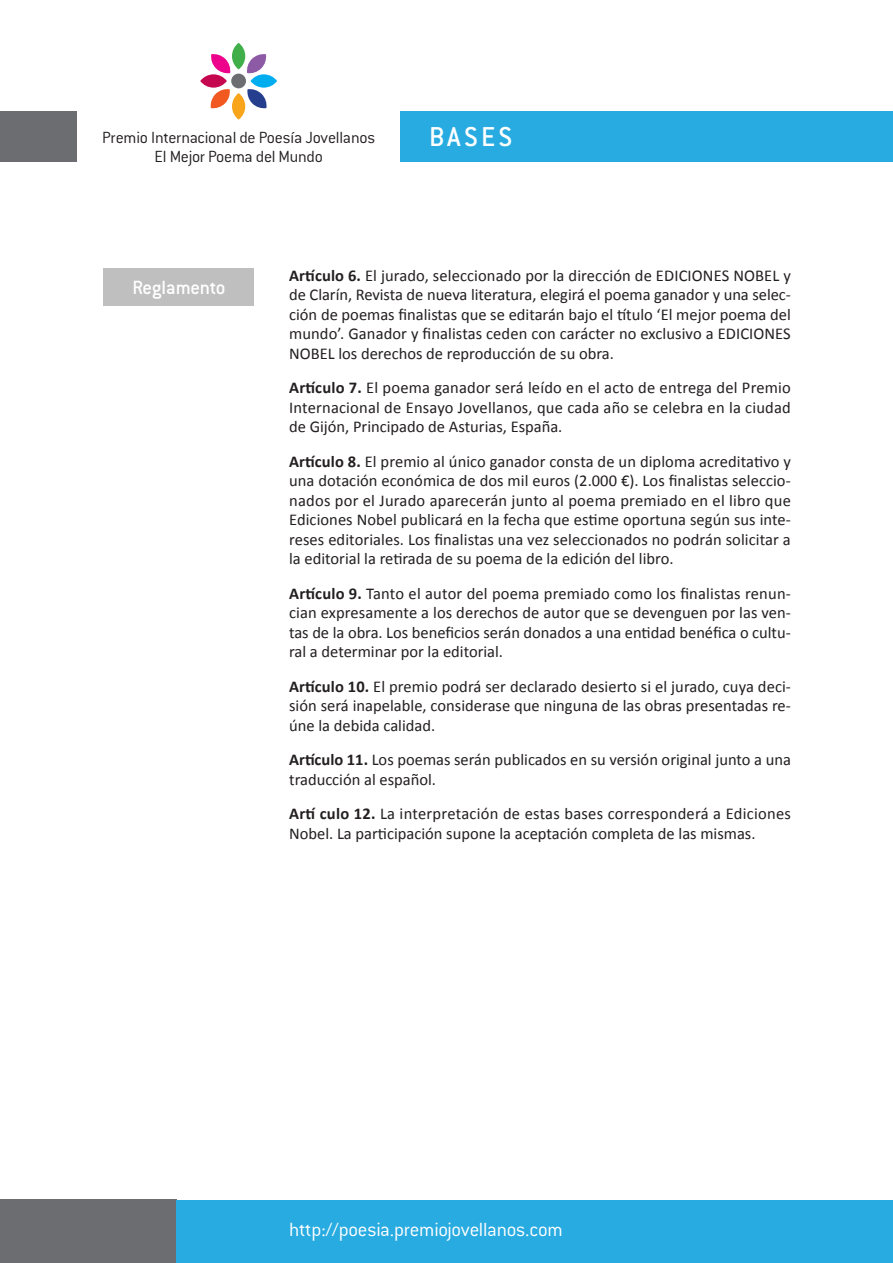
<style>
.page{position:relative;width:893px;height:1263px;background:#fff}
.page>*{position:absolute;margin:0;border:0;box-sizing:border-box;transform-origin:0 0}
.t1{font:500 30px "Conduit ITC Std";letter-spacing:.1em;color:#fff}
.t2{font:300 21px "Conduit ITC Std";letter-spacing:-.015em;color:#fff}
.t3{font:500 21px "Conduit ITC Std";letter-spacing:-.02em;color:#fff}
.t4{font:300 17.7px "Conduit ITC Std";letter-spacing:-.015em;color:#231f20}
.t5{font:16.5px/19.5px "Calibri";color:#231f20;text-align:justify}
.s1{font-weight:700}
</style>
<div class="page">
<div style="left:0;top:111px;width:77px;height:50px;background:#6c6d70"></div>
<div style="left:0;top:1200px;width:177px;height:63px;background:#6c6d70"></div>
<div style="left:400px;top:111px;width:493px;height:50px;background:#28abe1"></div>
<div style="left:177px;top:1200px;width:716px;height:63px;background:#28abe1"></div>
<div style="left:104px;top:268px;width:150px;height:38px;background:#bfbfbf"></div>
<div style="left:232px;top:43px;width:13px;height:26px;background:#40ae49;border-radius:50%"></div>
<svg style="left:232px;top:93px;width:13px;height:27px"></svg>
<svg style="left:247px;top:54px;width:20px;height:20px"></svg>
<svg style="left:250px;top:74px;width:27px;height:14px"></svg>
<svg style="left:247px;top:89px;width:20px;height:20px"></svg>
<svg style="left:211px;top:54px;width:20px;height:20px"></svg>
<svg style="left:200px;top:74px;width:27px;height:14px"></svg>
<svg style="left:210px;top:89px;width:20px;height:20px"></svg>
<div style="left:231px;top:74px;width:15px;height:14px;background:#6c6d70;border-radius:50%"></div>
<p class="t4" style="left:102px;top:127px;width:274px">Premio Internacional de Poesía Jovellanos</p>
<p class="t4" style="left:154px;top:145px;width:170px">El Mejor Poema del Mundo</p>
<p class="t1" style="left:429px;top:118px;width:85px">BASES</p>
<p class="t3" style="left:132px;top:274px;width:94px">Reglamento</p>
<p class="t5" style="left:289px;top:265px;width:503px"><span class="s1">Artículo 6.</span> El jurado, seleccionado por la dirección de EDICIONES NOBEL y de Clarín, Revista de nueva literatura, elegirá el poema ganador y una selec&shy;ción de poemas finalistas que se editarán bajo el título ‘El mejor poema del mundo’. Ganador y finalistas ceden con carácter no exclusivo a EDICIONES NOBEL los derechos de reproducción de su obra.</p>
<p class="t5" style="left:289px;top:377px;width:503px"><span class="s1">Artículo 7.</span> El poema ganador será leído en el acto de entrega del Premio Internacional de Ensayo Jovellanos, que cada año se celebra en la ciudad de Gijón, Principado de Asturias, España.</p>
<p class="t5" style="left:289px;top:451px;width:503px"><span class="s1">Artículo 8.</span> El premio al único ganador consta de un diploma acreditativo y una dotación económica de dos mil euros (2.000 €). Los finalistas seleccio&shy;nados por el Jurado aparecerán junto al poema premiado en el libro que Ediciones Nobel publicará en la fecha que estime oportuna según sus inte&shy;reses editoriales. Los finalistas una vez seleccionados no podrán solicitar a la editorial la retirada de su poema de la edición del libro.</p>
<p class="t5" style="left:289px;top:583px;width:503px"><span class="s1">Artículo 9.</span> Tanto el autor del poema premiado como los finalistas renun&shy;cian expresamente a los derechos de autor que se devenguen por las ven&shy;tas de la obra. Los beneficios serán donados a una entidad benéfica o cultu&shy;ral a determinar por la editorial.</p>
<p class="t5" style="left:289px;top:676px;width:503px"><span class="s1">Artículo 10.</span> El premio podrá ser declarado desierto si el jurado, cuya deci&shy;sión será inapelable, considerase que ninguna de las obras presentadas re&shy;úne la debida calidad.</p>
<p class="t5" style="left:289px;top:749px;width:503px"><span class="s1">Artículo 11.</span> Los poemas serán publicados en su versión original junto a una traducción al español.</p>
<p class="t5" style="left:289px;top:803px;width:503px"><span class="s1">Artí culo 12.</span> La interpretación de estas bases corresponderá a Ediciones<br>Nobel. La participación supone la aceptación completa de las mismas.</p>
<p class="t2" style="left:289px;top:1217px;width:275px">http://poesia.premiojovellanos.com</p>
</div>
